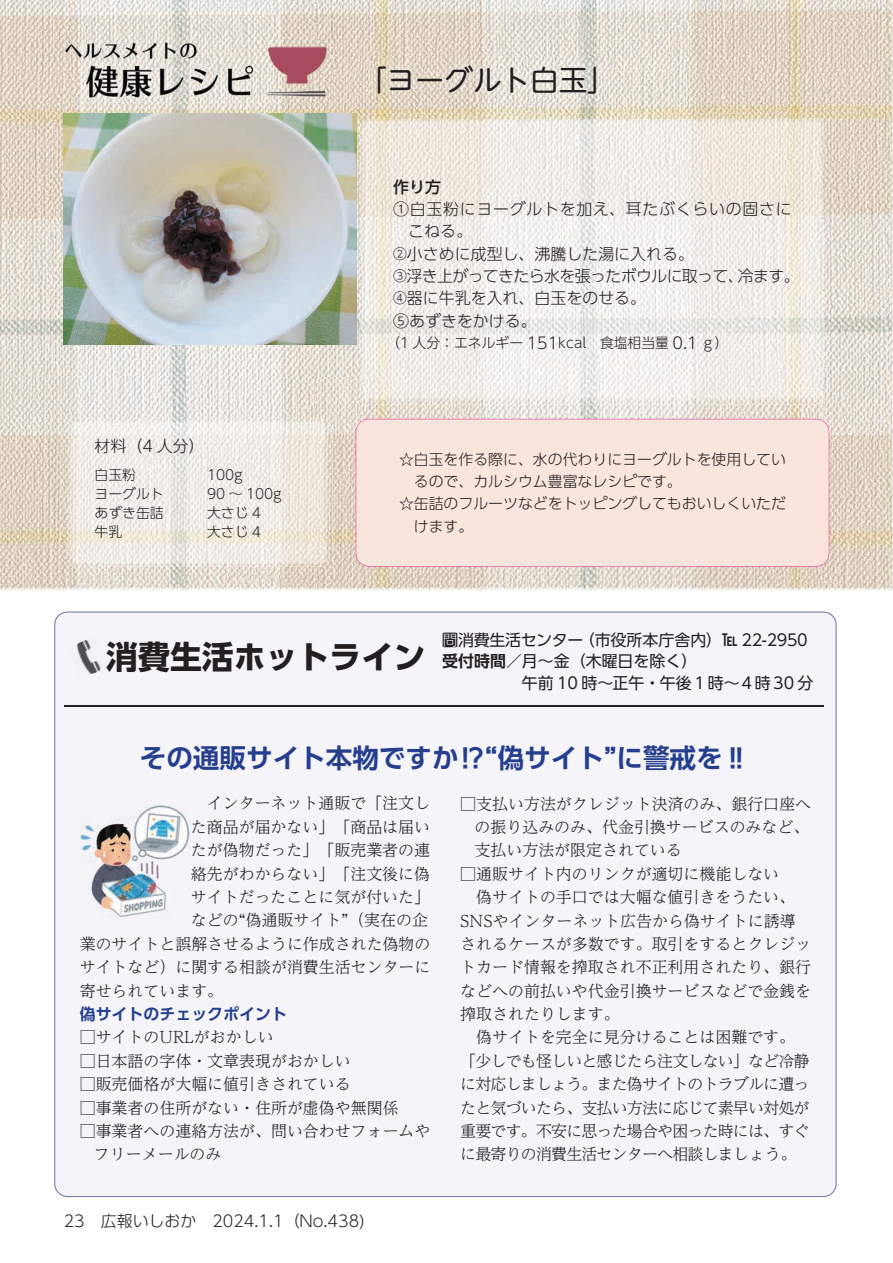
<style>
.page{position:relative;width:893px;height:1263px;background:#fff}
.page>*{position:absolute;margin:0;border:0;box-sizing:border-box;transform-origin:0 0}
.t1{font:700 31.95px "UD Shin Go Pr 6 N";color:#231f20}
.t2{font:28.65px "UD Shin M Go Pr 6 N";color:#231f20}
.t3{font:700 26.55px "UD Shin Go Pr 6 N De";color:#253f8e}
.t4{font:300 15.9px/23.4px "UD Reimin Pr 6 N";color:#231f20}
.t5{font:300 15.9px "UD Shin Go Pr 6 N";color:#231f20}
.t6{font:15.9px "UD Shin Go Pr 6 N";color:#231f20}
.t7{font:300 15.9px "UD Shin Go Pr 6 N";letter-spacing:-.04em;color:#231f20}
.t8{font:15.9px "UD Shin Go Pr 6 N";letter-spacing:-.02em;color:#231f20}
.t9{font:300 15.9px "UD Shin Go Pr 6 N";letter-spacing:.045em;color:#231f20}
.t10{font:700 15.9px "UD Shin Go Pr 6 N De";color:#253f8e}
.t11{font:500 15.9px "UD Shin Go Pr 6 N";color:#231f20}
.t12{font:300 14.85px "UD Shin Go Pr 6 N";color:#231f20}
.t13{font:300 13.8px/19.2px "UD Shin Go Pr 6 N";color:#231f20}
.s1{font-size:13.8px}
.s2{font-size:15.9px}
.s3{font-weight:300}
.s4{font-weight:500}
.s5{font-family:"UD Shin Go Pr 6 N De";font-weight:700}
.s6{font-weight:700}
</style>
<div class="page">
<div style="left:54px;top:611px;width:783px;height:586px;background:#f5f5f9"></div>
<hr style="left:64px;top:706px;width:759px;height:1px;background:#231f20">
<img style="left:67px;top:636px;width:43px;height:42px">
<img style="left:80px;top:804px;width:110px;height:115px">
<img style="left:53px;top:0;width:839px;height:161px">
<img style="left:788px;top:161px;width:104px;height:430px">
<img style="left:473px;top:404px;width:315px;height:187px">
<img style="left:315px;top:376px;width:158px;height:215px">
<img style="left:53px;top:161px;width:303px;height:215px">
<img style="left:0;top:376px;width:315px;height:54px">
<img style="left:0;top:538px;width:315px;height:53px">
<img style="left:0;top:430px;width:63px;height:108px">
<img style="left:0;top:0;width:53px;height:376px">
<img style="left:60px;top:575px;width:773px;height:6px">
<img style="left:64px;top:14px;width:268px;height:89px">
<svg style="left:64px;top:73px;width:14px;height:1px"></svg>
<img style="left:369px;top:56px;width:237px;height:47px">
<svg style="left:373px;top:89px;width:459px;height:6px;background:#e0dacb"></svg>
<img style="left:63px;top:419px;width:269px;height:147px">
<img style="left:356px;top:114px;width:473px;height:290px">
<div style="left:356px;top:419px;width:473px;height:147px;background:#f9e5dc"></div>
<img style="left:64px;top:114px;width:292px;height:230px">
<h2 class="t2" style="left:358px;top:56px;width:260px">「ヨーグルト白玉」</h2>
<p class="t5" style="left:95px;top:433px;width:112px">材料（4 人分）</p>
<p class="t13" style="left:95px;top:464px;width:71px">白玉粉<br>ヨーグルトあずき缶詰牛乳</p>
<p class="t13" style="left:207px;top:464px;width:76px">100g<br>90 ～ 100g大さじ 4<br>大さじ 4</p>
<p class="t11" style="left:393px;top:174px;width:49px">作り方</p>
<p class="t9" style="left:393px;top:196px;width:400px">①白玉粉にヨーグルトを加え、耳たぶくらいの固さに</p>
<p class="t5" style="left:408px;top:218px;width:66px">こねる。</p>
<p class="t5" style="left:393px;top:241px;width:302px"><span class="s1">②</span>小さめに成型し、沸騰した湯に入れる。</p>
<p class="t7" style="left:393px;top:263px;width:408px"><span class="s1">③</span>浮き上がってきたら水を張ったボウルに取って、冷ます。</p>
<p class="t5" style="left:393px;top:285px;width:254px"><span class="s1">④</span>器に牛乳を入れ、白玉をのせる。</p>
<p class="t5" style="left:393px;top:308px;width:145px">⑤あずきをかける。</p>
<p class="t13" style="left:386px;top:333px;width:344px">（1 人分：エネルギー <span class="s2">151</span>kcal　食塩相当量 <span class="s2">0.1</span> ｇ）</p>
<p class="t12" style="left:399px;top:447px;width:388px">☆白玉を作る際に、水の代わりにヨーグルトを使用してい</p>
<p class="t12" style="left:414px;top:469px;width:269px">るので、カルシウム豊富なレシピです。</p>
<p class="t12" style="left:399px;top:492px;width:388px">☆缶詰のフルーツなどをトッピングしてもおいしくいただ</p>
<p class="t12" style="left:414px;top:514px;width:61px">けます。</p>
<h1 class="t1" style="left:106px;top:631px;width:320px">消費生活ホットライン</h1>
<p class="t8" style="left:442px;top:627px;width:367px"><span class="s3">問</span>消費生活センター（市役所本庁舎内）<span class="s4">℡</span> 22-2950</p>
<p class="t6" style="left:442px;top:648px;width:257px"><span class="s5">受付時間</span><span class="s6">／</span>月～金（木曜日を除く）</p>
<p class="t6" style="left:522px;top:670px;width:293px">午前 10 時～正午・午後１時～４時30 分</p>
<h3 class="t3" style="left:140px;top:736px;width:611px">その通販サイト本物ですか⁉ “偽サイト”に警戒を‼</h3>
<p class="t4" style="left:191px;top:791px;width:241px">　インターネット通販で「注文し</p>
<p class="t4" style="left:191px;top:814px;width:241px">た商品が届かない」「商品は届い</p>
<p class="t4" style="left:191px;top:838px;width:241px">たが偽物だった」「販売業者の連</p>
<p class="t4" style="left:191px;top:861px;width:241px">絡先がわからない」「注文後に偽</p>
<p class="t4" style="left:191px;top:885px;width:241px">サイトだったことに気が付いた」</p>
<p class="t4" style="left:191px;top:908px;width:239px">などの“偽通販サイト”（実在の企</p>
<p class="t4" style="left:80px;top:931px;width:352px">業のサイトと誤解させるように作成された偽物の</p>
<p class="t4" style="left:80px;top:955px;width:352px">サイトなど）に関する相談が消費生活センターに</p>
<p class="t4" style="left:80px;top:978px;width:145px">寄せられています。</p>
<p class="t10" style="left:80px;top:1001px;width:209px">偽サイトのチェックポイント</p>
<p class="t4" style="left:80px;top:1025px;width:195px">□サイトのURLがおかしい</p>
<p class="t4" style="left:80px;top:1048px;width:273px">□日本語の字体・文章表現がおかしい</p>
<p class="t4" style="left:80px;top:1072px;width:273px">□販売価格が大幅に値引きされている</p>
<p class="t4" style="left:80px;top:1095px;width:320px">□事業者の住所がない・住所が虚偽や無関係</p>
<p class="t4" style="left:94px;top:1119px;width:338px;text-indent:-14px">□事業者への連絡方法が、問い合わせフォームやフリーメールのみ</p>
<p class="t4" style="left:475px;top:791px;width:338px;text-align:justify;text-indent:-14px">□支払い方法がクレジット決済のみ、銀行口座への振り込みのみ、代金引換サービスのみなど、支払い方法が限定されている</p>
<p class="t4" style="left:460px;top:861px;width:352px">□通販サイト内のリンクが適切に機能しない<br>　偽サイトの手口では大幅な値引きをうたい、<br>SNSやインターネット広告から偽サイトに誘導されるケースが多数です。取引をするとクレジットカード情報を搾取され不正利用されたり、銀行などへの前払いや代金引換サービスなどで金銭を搾取されたりします。<br>　偽サイトを完全に見分けることは困難です。「少しでも怪しいと感じたら注文しない」など冷静に対応しましょう。また偽サイトのトラブルに遭ったと気づいたら、支払い方法に応じて素早い対処が重要です。不安に思った場合や困った時には、すぐに最寄りの消費生活センターへ相談しましょう。</p>
<p class="t5" style="left:64px;top:1208px;width:303px">23　広報いしおか　2024.1.1（No.438)</p>
</div>
